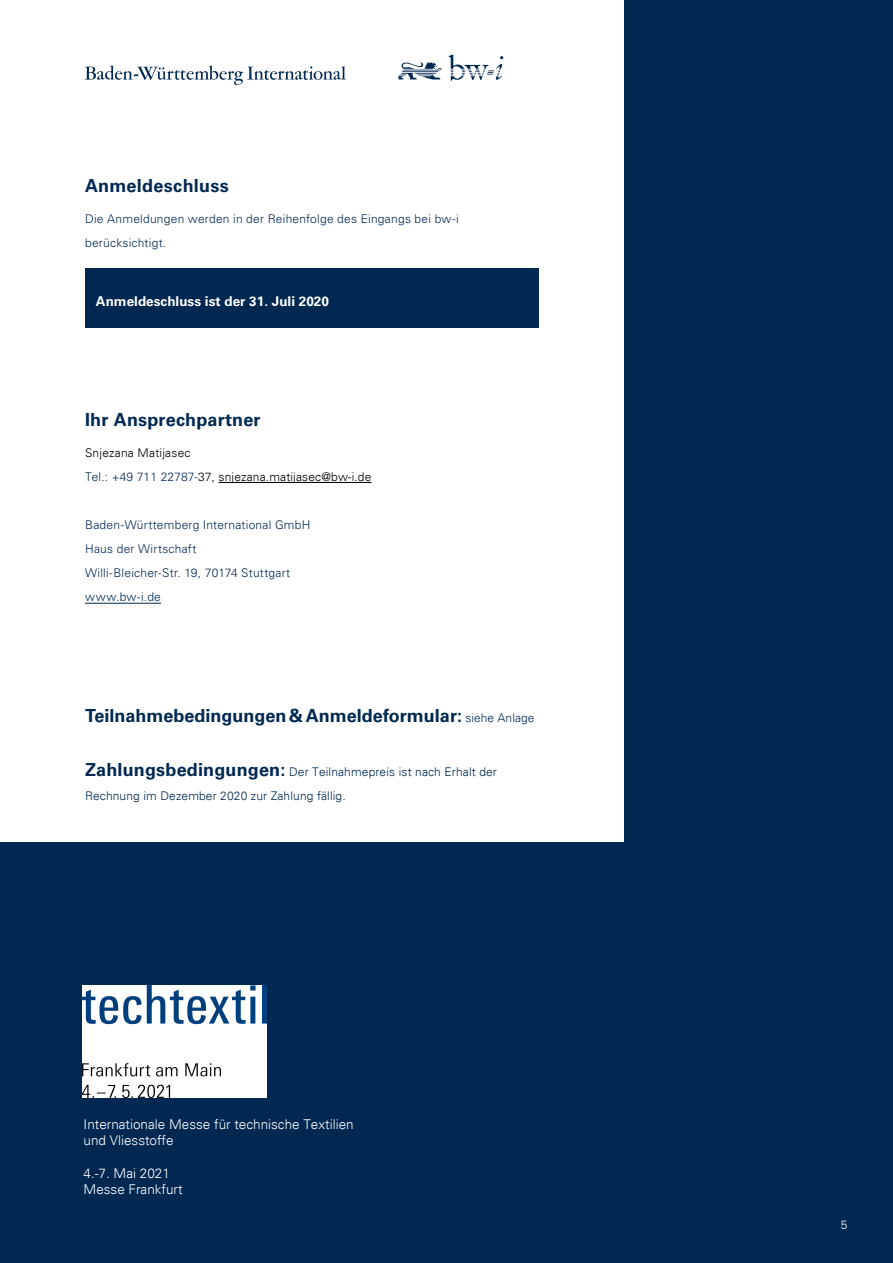
<style>
.page{position:relative;width:893px;height:1263px;background:#002851}
.page>*{position:absolute;margin:0;border:0;box-sizing:border-box;transform-origin:0 0}
.t1{font:700 18px "Univers LT";color:#002851}
.t2{font:300 13.5px/16.2px "Univers";color:#fff}
.t3{font:700 13.5px "Univers LT";color:#fff}
.t4{font:300 12px/24px "Univers LT";letter-spacing:.02em;color:#002851}
.t5{font:300 12px/24.2px "Univers";letter-spacing:.01em;color:#002851}
.t6{font:300 12px/24px "Univers";letter-spacing:.015em;color:#000}
.t7{font:300 12px "Univers LT";color:#fff}
.s1{font-family:"Univers"}
.s2{font-family:"Univers LT";color:#002851}
.s3{font-family:"Univers LT"}
.s4{font-weight:300;font-size:12px}
.s5{font-family:"Univers LT";font-weight:700;font-size:18px}
</style>
<div class="page">
<div style="left:0;top:0;width:624px;height:842px;background:#fff"></div>
<svg style="left:85px;top:66px;width:261px;height:19px"></svg>
<svg style="left:398px;top:62px;width:44px;height:17px"></svg>
<svg style="left:449px;top:54px;width:54px;height:27px"></svg>
<hr style="left:85px;top:603px;width:76px;height:1px;background:#002851">
<hr style="left:219px;top:482px;width:152px;height:1px;background:#000">
<div style="left:85px;top:268px;width:454px;height:59px;background:#002851"></div>
<img style="left:82px;top:985px;width:184px;height:112px">
<h1 class="t1" style="left:85px;top:175px;width:145px">Anmeldeschluss</h1>
<p class="t4" style="left:85px;top:206px;width:375px">Die Anmeldungen werden in der Reihenfolge des Eingangs bei bw-i berücksichtigt.</p>
<p class="t3" style="left:96px;top:293px;width:235px">Anmeldeschluss ist der <span class="s1">31. Juli 2020</span></p>
<h1 class="t1" style="left:85px;top:409px;width:177px">Ihr Ansprechpartner</h1>
<p class="t6" style="left:85px;top:440px;width:288px">Snjezana Matijasec<br><span class="s2">Tel.: +49 711 22787-</span>37<span class="s3">,</span> snjezana.matijasec@bw-i.de</p>
<p class="t4" style="left:85px;top:513px;width:227px">Baden-Württemberg International GmbH<br>Haus der Wirtschaft<br>Willi-Bleicher-Str. 19, 70174 Stuttgart www.bw-i.de</p>
<h1 class="t1" style="left:85px;top:705px;width:451px">Teilnahmebedingungen &amp; Anmeldeformular: <span class="s4">siehe Anlage</span></h1>
<p class="t5" style="left:85px;top:760px;width:413px"><span class="s5">Zahlungsbedingungen:</span> Der Teilnahmepreis ist nach Erhalt der<br>Rechnung im Dezember 2020 zur Zahlung fällig.</p>
<p class="t2" style="left:84px;top:1116px;width:272px">Internationale Messe für technische Textilien und Vliesstoffe</p>
<p class="t2" style="left:84px;top:1165px;width:101px">4.-7. Mai 2021<br>Messe Frankfurt</p>
<p class="t7" style="left:841px;top:1217px;width:8px">5</p>
</div>
